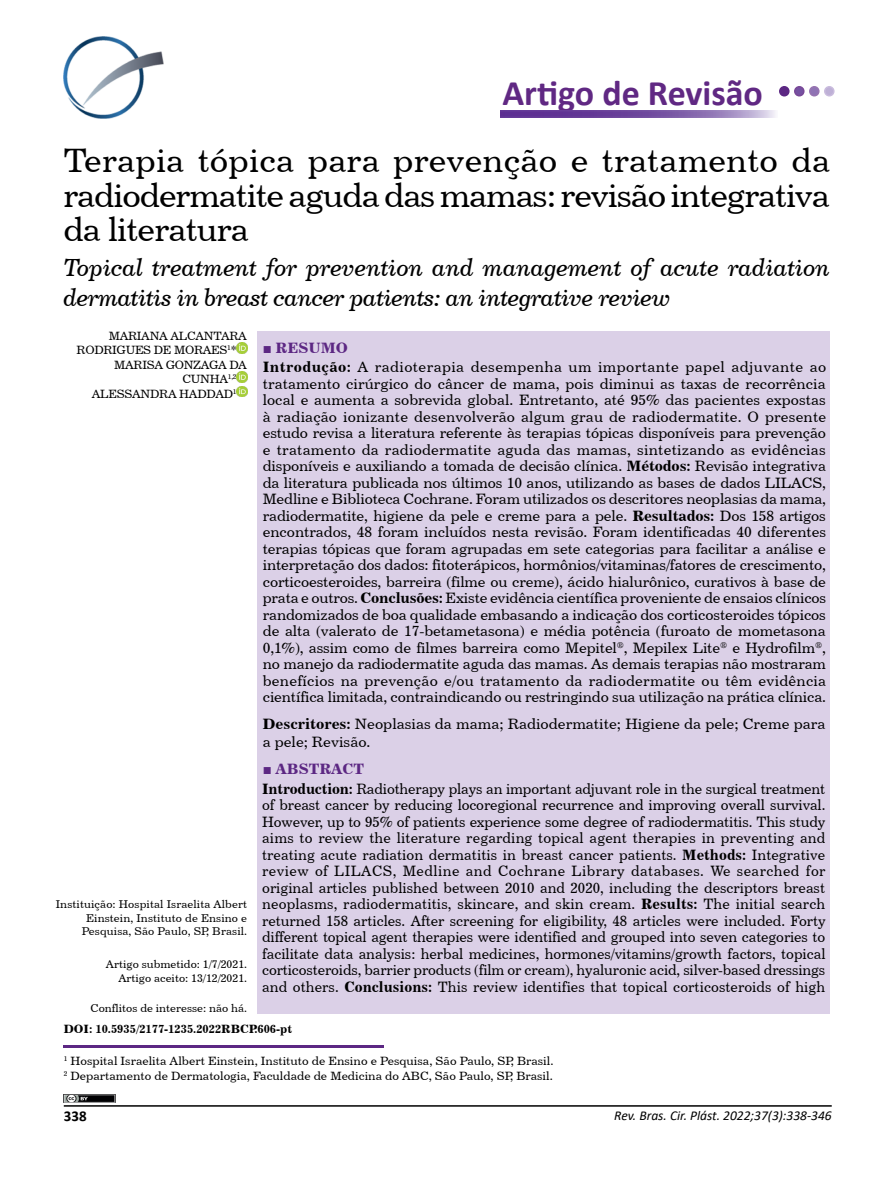
<style>
.page{position:relative;width:893px;height:1191px;background:#fff}
.page>*{position:absolute;margin:0;border:0;box-sizing:border-box;transform-origin:0 0}
.t1{font:700 36px "Calibri";color:#602883}
.t2{font:33.75px/34.5px "Century 731 BT Roman A";letter-spacing:-.035em;color:#000;text-align:justify}
.t3{font:24.75px/29.7px "Century 731 BT Italic A";letter-spacing:-.015em;color:#000}
.t4{font:15px/16.5px "Century 731 BT Roman A";color:#000;text-align:justify}
.t5{font:15px/16.5px "Century 731 BT Roman A";color:#000;text-align:justify;scale:.95 1}
.t6{font:15px "Century 731 BT Bold A";color:#5c2783}
.t7{font:700 15px "Calibri";color:#000}
.t8{font:italic 13.5px "Calibri";color:#000}
.t9{font:12px/15px "Century 731 BT Roman A";color:#000}
.t10{font:12px "Century 731 BT Roman A";letter-spacing:-.025em;color:#000}
.t11{font:12px "Century 731 BT Bold A";color:#000}
.t12{font:11.25px/13.5px "Century 731 BT Roman A";letter-spacing:.01em;color:#000;text-align:right}
.s1{font-family:"Times New Roman";font-weight:700}
.s2{font-family:"Century 731 BT Bold A"}
</style>
<div class="page">
<hr style="left:64px;top:1105px;width:768px;height:1px;background:#000">
<svg style="left:236px;top:343px;width:11px;height:10px"></svg>
<svg style="left:236px;top:372px;width:11px;height:25px"></svg>
<img style="left:63px;top:37px;width:101px;height:81px">
<div style="left:258px;top:331px;width:572px;height:682px;background:#dbd0e7"></div>
<hr style="left:64px;top:1045px;width:320px;height:2px;background:#5c2783">
<img style="left:64px;top:1094px;width:51px;height:9px">
<img style="left:501px;top:110px;width:275px;height:7px">
<div style="left:780px;top:87px;width:9px;height:9px;background:#5c2783;border-radius:50%"></div>
<div style="left:779px;top:86px;width:11px;height:10px;border:2px solid #5c2783;border-radius:50%"></div>
<div style="left:795px;top:87px;width:9px;height:9px;background:#7551a1;border-radius:50%"></div>
<div style="left:794px;top:86px;width:11px;height:10px;border:2px solid #794897;border-radius:50%"></div>
<div style="left:810px;top:87px;width:9px;height:9px;background:#8f73b4;border-radius:50%"></div>
<div style="left:809px;top:86px;width:11px;height:10px;border:2px solid #9774b1;border-radius:50%"></div>
<div style="left:825px;top:87px;width:9px;height:9px;background:#beb0d6;border-radius:50%"></div>
<div style="left:824px;top:86px;width:11px;height:10px;border:2px solid #c9bbdd;border-radius:50%"></div>
<h1 class="t1" style="left:502px;top:67px;width:262px">Artigo de Revisão</h1>
<h2 class="t2" style="left:63px;top:142px;width:768px">Terapia tópica para prevenção e tratamento da radiodermatite aguda das mamas: revisão integrativa da literatura</h2>
<h3 class="t3" style="left:63px;top:252px;width:768px">Topical treatment for prevention and management of acute radiation dermatitis in breast cancer patients: an integrative review</h3>
<p class="t10" style="left:109px;top:328px;width:140px">MARIANA ALCANTARA</p>
<p class="t10" style="left:77px;top:343px;width:162px">RODRIGUES DE MORAES<sup>1</sup>*</p>
<p class="t10" style="left:114px;top:357px;width:134px">MARISA GONZAGA DA</p>
<p class="t9" style="left:183px;top:371px;width:55px">CUNHA<sup>1,2</sup></p>
<p class="t10" style="left:92px;top:386px;width:146px">ALESSANDRA HADDAD<sup>1</sup></p>
<p class="t12" style="left:56px;top:897px;width:193px">Instituição: Hospital Israelita Albert<br>Einstein, Instituto de Ensino e<br>Pesquisa, São Paulo, SP, Brasil.</p>
<p class="t12" style="left:106px;top:957px;width:143px">Artigo submetido: 1/7/2021.<br>Artigo aceito: 13/12/2021.</p>
<p class="t12" style="left:91px;top:1001px;width:158px">Conflitos de interesse: não há.</p>
<p class="t6" style="left:263px;top:338px;width:87px"><span class="s1">■</span> RESUMO</p>
<p class="t4" style="left:263px;top:358px;width:565px"><span class="s2">Introdução:</span> A radioterapia desempenha um importante papel adjuvante ao tratamento cirúrgico do câncer de mama, pois diminui as taxas de recorrência local e aumenta a sobrevida global. Entretanto, até 95% das pacientes expostas à radiação ionizante desenvolverão algum grau de radiodermatite. O presente estudo revisa a literatura referente às terapias tópicas disponíveis para prevenção e tratamento da radiodermatite aguda das mamas, sintetizando as evidências disponíveis e auxiliando a tomada de decisão clínica. <span class="s2">Métodos:</span> Revisão integrativa da literatura publicada nos últimos 10 anos, utilizando as bases de dados LILACS, Medline e Biblioteca Cochrane. Foram utilizados os descritores neoplasias da mama, radiodermatite, higiene da pele e creme para a pele. <span class="s2">Resultados:</span> Dos 158 artigos encontrados, 48 foram incluídos nesta revisão. Foram identificadas 40 diferentes terapias tópicas que foram agrupadas em sete categorias para facilitar a análise e interpretação dos dados: fitoterápicos, hormônios/vitaminas/fatores de crescimento, corticoesteroides, barreira (filme ou creme), ácido hialurônico, curativos à base de prata e outros. <span class="s2">Conclusões:</span> Existe evidência científica proveniente de ensaios clínicos randomizados de boa qualidade embasando a indicação dos corticosteroides tópicos de alta (valerato de 17-betametasona) e média potência (furoato de mometasona 0,1%), assim como de filmes barreira como Mepitel<sup>®</sup>, Mepilex Lite<sup>®</sup> e Hydrofilm<sup>®</sup>, no manejo da radiodermatite aguda das mamas. As demais terapias não mostraram benefícios na prevenção e/ou tratamento da radiodermatite ou têm evidência científica limitada, contraindicando ou restringindo sua utilização na prática clínica.</p>
<p class="t4" style="left:263px;top:714px;width:564px;line-height:18px"><span class="s2">Descritores:</span> Neoplasias da mama; Radiodermatite; Higiene da pele; Creme para a pele; Revisão.</p>
<p class="t6" style="left:263px;top:759px;width:103px"><span class="s1">■</span> ABSTRACT</p>
<p class="t5" style="left:262px;top:780px;width:595px"><span class="s2">Introduction:</span> Radiotherapy plays an important adjuvant role in the surgical treatment of breast cancer by reducing locoregional recurrence and improving overall survival.<br>However, up to 95% of patients experience some degree of radiodermatitis. This study aims to review the literature regarding topical agent therapies in preventing and treating acute radiation dermatitis in breast cancer patients. <span class="s2">Methods:</span> Integrative review of LILACS, Medline and Cochrane Library databases. We searched for original articles published between 2010 and 2020, including the descriptors breast neoplasms, radiodermatitis, skincare, and skin cream. <span class="s2">Results:</span> The initial search returned 158 articles. After screening for eligibility, 48 articles were included. Forty different topical agent therapies were identified and grouped into seven categories to facilitate data analysis: herbal medicines, hormones/vitamins/growth factors, topical corticosteroids, barrier products (film or cream), hyaluronic acid, silver-based dressings and others. <span class="s2">Conclusions:</span> This review identifies that topical corticosteroids of high</p>
<p class="t11" style="left:64px;top:1021px;width:230px">DOI: 10.5935/2177-1235.2022RBCP.606-pt</p>
<p class="t9" style="left:64px;top:1053px;width:491px"><sup>1</sup> Hospital Israelita Albert Einstein, Instituto de Ensino e Pesquisa, São Paulo, SP, Brasil.<br><sup>2</sup> Departamento de Dermatologia, Faculdade de Medicina do ABC, São Paulo, SP, Brasil.</p>
<p class="t7" style="left:64px;top:1105px;width:24px">338</p>
<p class="t8" style="left:614px;top:1106px;width:219px">Rev. Bras. Cir. Plást. 2022;37(3):338-346</p>
</div>
